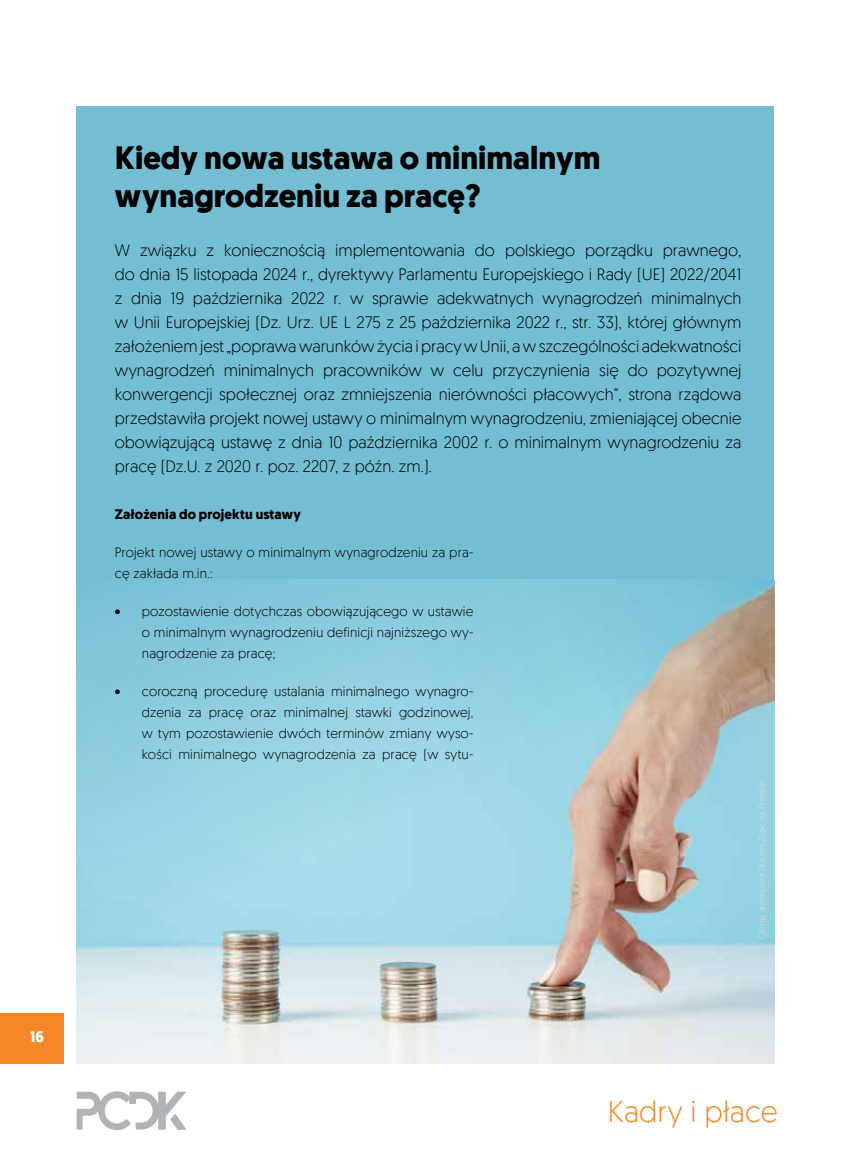
<style>
.page{position:relative;width:851px;height:1170px;background:#fff}
.page>*{position:absolute;margin:0;border:0;box-sizing:border-box;transform-origin:0 0}
.t1{font:700 31.5px/37.8px "Geomanist";color:#000}
.t2{font:300 30px "Geomanist";color:#f68726}
.t3{font:300 16.5px/24px "Geomanist";color:#000101;text-align:justify}
.t4{font:700 15px "Geomanist";color:#fff}
.t5{font:300 13.5px/21px "Geomanist";letter-spacing:.01em;color:#000;text-align:justify}
.t6{font:700 13.5px "Geomanist";letter-spacing:.01em;color:#000}
.t7{font:300 9px "Geomanist";color:#dcddde}
</style>
<div class="page">
<div style="left:0;top:1013px;width:64px;height:50px;background:#f68726"></div>
<svg style="left:77px;top:1091px;width:109px;height:39px"></svg>
<div style="left:77px;top:106px;width:697px;height:957px;background:#73bed3"></div>
<img style="left:77px;top:579px;width:697px;height:484px">
<p class="t4" style="left:30px;top:1026px;width:15px">16</p>
<h1 class="t1" style="left:115px;top:139px;width:487px">Kiedy nowa ustawa o minimalnym wynagrodzeniu za pracę?</h1>
<p class="t3" style="left:115px;top:237px;width:628px">W związku z koniecznością implementowania do polskiego porządku prawnego, do dnia 15 listopada 2024 r., dyrektywy Parlamentu Europejskiego i Rady (UE) 2022/2041 z dnia 19 października 2022 r. w sprawie adekwatnych wynagrodzeń minimalnych w Unii Europejskiej (Dz. Urz. UE L 275 z 25 października 2022 r., str. 33), której głównym założeniem jest „poprawa warunków życia i pracy w Unii, a w szczególności adekwatności wynagrodzeń minimalnych pracowników w celu przyczynienia się do pozytywnej konwergencji społecznej oraz zmniejszenia nierówności płacowych”, strona rządowa przedstawiła projekt nowej ustawy o minimalnym wynagrodzeniu, zmieniającej obecnie obowiązującą ustawę z dnia 10 października 2002 r. o minimalnym wynagrodzeniu za pracę (Dz.U. z 2020 r. poz. 2207, z późn. zm.).</p>
<p class="t6" style="left:115px;top:505px;width:188px">Założenia do projektu ustawy</p>
<p class="t5" style="left:115px;top:541px;width:360px">Projekt nowej ustawy o minimalnym wynagrodzeniu za pra&shy;cę zakłada m.in.:</p>
<p class="t5" style="left:142px;top:600px;width:333px;text-indent:-27px">• pozostawienie dotychczas obowiązującego w ustawie o minimalnym wynagrodzeniu definicji najniższego wy&shy;nagrodzenie za pracę;</p>
<p class="t5" style="left:142px;top:680px;width:333px;text-indent:-27px">• coroczną procedurę ustalania minimalnego wynagro&shy;dzenia za pracę oraz minimalnej stawki godzinowej, w tym pozostawienie dwóch terminów zmiany wyso&shy;kości minimalnego wynagrodzenia za pracę (w sytu-</p>
<p class="t7" style="left:755px;top:938px;width:160px;rotate:-90deg">Obraz autorstwa Drazen Zigic na Freepik</p>
<h2 class="t2" style="left:607px;top:1091px;width:171px">Kadry i płace</h2>
</div>
